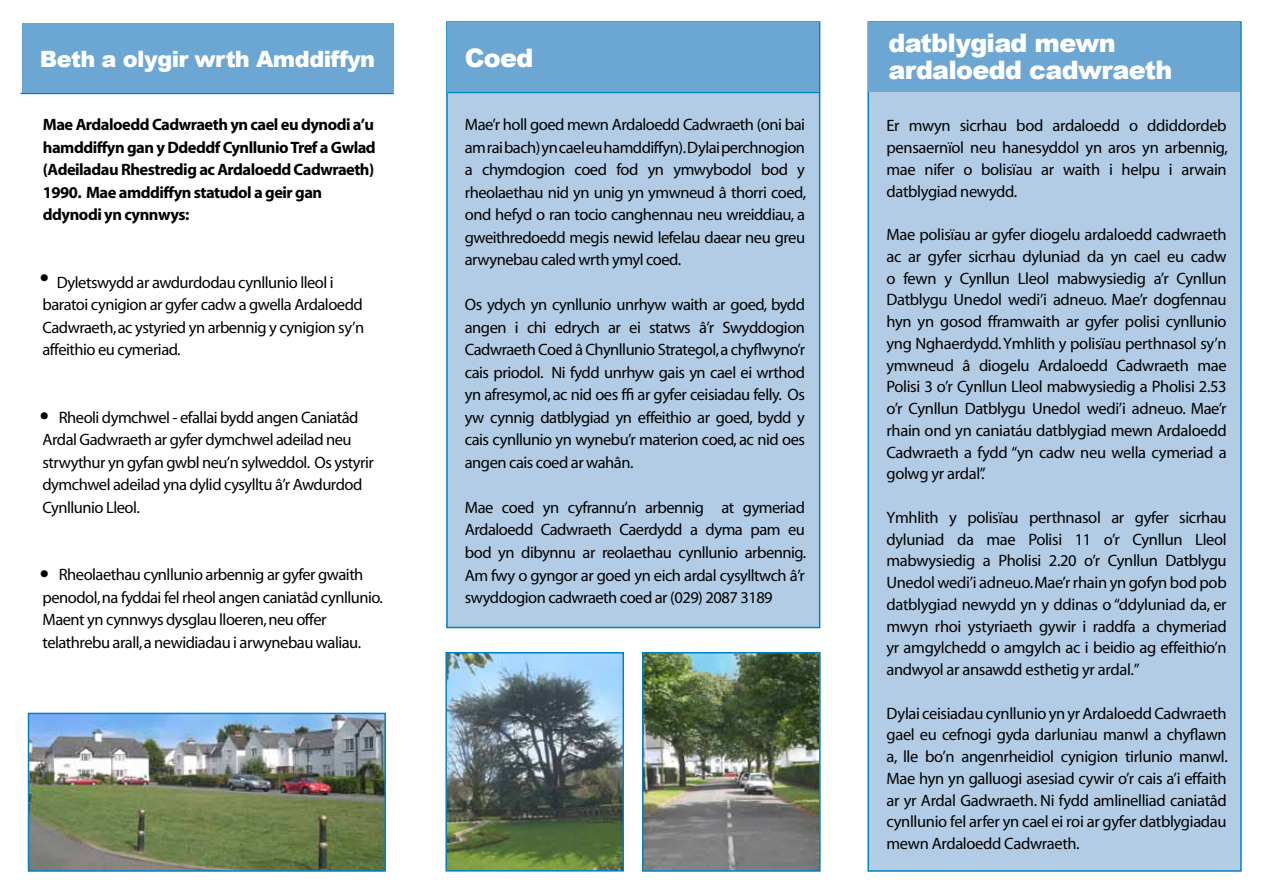
<style>
.page{position:relative;width:1263px;height:893px;background:#fff}
.page>*{position:absolute;margin:0;border:0;box-sizing:border-box;transform-origin:0 0}
.t1{font:900 25.5px/27px "Arial";letter-spacing:-.03em;color:#fff}
.t2{font:900 22.5px "Arial";letter-spacing:-.03em;color:#fff}
.t3{font:16.5px/21.8px "Myriad";letter-spacing:-.03em;color:#000;text-align:justify}
.t4{font:700 16.5px "Myriad";letter-spacing:-.03em;color:#000}
.s1{font-weight:700;font-size:27px}
</style>
<div class="page">
<div style="left:446px;top:21px;width:374px;height:607px;background:#b2cce6;border:2px solid #0081be"></div>
<div style="left:867px;top:21px;width:375px;height:851px;background:#b2cce6;border:2px solid #0081be"></div>
<hr style="left:448px;top:92px;width:372px;height:1px;background:#0081be">
<hr style="left:21px;top:93px;width:373px;height:1px;background:#0081be">
<div style="left:22px;top:23px;width:371px;height:70px;background:#6ca6d3"></div>
<div style="left:447px;top:23px;width:372px;height:69px;background:#6ca6d3"></div>
<div style="left:869px;top:23px;width:371px;height:69px;background:#6ca6d3"></div>
<img style="left:31px;top:716px;width:352px;height:153px">
<div style="left:28px;top:713px;width:358px;height:159px;border:2px solid #0081be"></div>
<img style="left:645px;top:655px;width:173px;height:214px">
<div style="left:642px;top:652px;width:179px;height:220px;border:2px solid #0081be"></div>
<img style="left:448px;top:655px;width:173px;height:214px">
<div style="left:445px;top:652px;width:179px;height:220px;border:2px solid #0081be"></div>
<p class="t2" style="left:40px;top:43px;width:337px">Beth a olygir wrth Amddiffyn</p>
<p class="t1" style="left:465px;top:43px;width:70px">Coed</p>
<h4 class="t4" style="left:43px;top:116px;width:333px">Mae Ardaloedd Cadwraeth yn cael eu dynodi a’u</h4>
<p class="t4" style="left:43px;top:138px;width:334px">hamddiffyn gan y Ddeddf Cynllunio Tref a Gwlad</p>
<p class="t4" style="left:43px;top:161px;width:333px">(Adeiladau Rhestredig ac Ardaloedd Cadwraeth)</p>
<p class="t4" style="left:43px;top:183px;width:281px">1990. Mae amddiffyn statudol a geir gan</p>
<h4 class="t4" style="left:43px;top:206px;width:148px">ddynodi yn cynnwys:</h4>
<p class="t3" style="left:40px;top:271px;width:326px;line-height:22.5px;text-align:left"><span class="s1">•</span> Dyletswydd ar awdurdodau cynllunio lleol i baratoi cynigion ar gyfer cadw a gwella Ardaloedd Cadwraeth, ac ystyried yn arbennig y cynigion sy’n affeithio eu cymeriad.</p>
<p class="t3" style="left:40px;top:407px;width:320px"><span class="s1">•</span>• Rheoli dymchwel - efallai bydd angen Caniatâd</p>
<p class="t3" style="left:43px;top:429px;width:333px;line-height:22.5px;text-align:left">Ardal Gadwraeth ar gyfer dymchwel adeilad neu strwythur yn gyfan gwbl neu’n sylweddol. Os ystyrir dymchwel adeilad yna dylid cysylltu â’r Awdurdod Cynllunio Lleol.</p>
<p class="t3" style="left:40px;top:564px;width:325px"><span class="s1">•</span>• Rheolaethau cynllunio arbennig ar gyfer gwaith</p>
<p class="t3" style="left:43px;top:587px;width:342px;line-height:22.5px;text-align:left">penodol, na fyddai fel rheol angen caniatâd cynllunio.<br>Maent yn cynnwys dysglau lloeren, neu offer telathrebu arall, a newidiadau i arwynebau waliau.</p>
<p class="t3" style="left:465px;top:114px;width:343px;line-height:22.5px">Mae’r holl goed mewn Ardaloedd Cadwraeth (oni bai am rai bach) yn cael eu hamddiffyn). Dylai perchnogion a chymdogion coed fod yn ymwybodol bod y rheolaethau nid yn unig yn ymwneud â thorri coed, ond hefyd o ran tocio canghennau neu wreiddiau, a gweithredoedd megis newid lefelau daear neu greu arwynebau caled wrth ymyl coed.</p>
<p class="t3" style="left:465px;top:294px;width:342px;line-height:22.5px">Os ydych yn cynllunio unrhyw waith ar goed, bydd angen i chi edrych ar ei statws â’r Swyddogion Cadwraeth Coed â Chynllunio Strategol, a chyfwyno’r cais priodol. Ni fydd unrhyw gais yn cael ei wrthod yn afresymol, ac nid oes ff ar gyfer ceisiadau felly. Os yw cynnig datblygiad yn effeithio ar goed, bydd y cais cynllunio yn wynebu’r materion coed, ac nid oes angen cais coed ar wahân.</p>
<p class="t3" style="left:465px;top:497px;width:343px;line-height:22.5px">Mae coed yn cyfrannu’n arbennig at gymeriad Ardaloedd Cadwraeth Caerdydd a dyma pam eu bod yn dibynnu ar reolaethau cynllunio arbennig.<br>Am fwy o gyngor ar goed yn eich ardal cysylltwch â’r swyddogion cadwraeth coed ar (029) 2087 3189</p>
<p class="t1" style="left:888px;top:28px;width:285px">datblygiad mewn ardaloedd cadwraeth</p>
<p class="t3" style="left:886px;top:116px;width:343px">Er mwyn sicrhau bod ardaloedd o ddiddordeb pensaernïol neu hanesyddol yn aros yn arbennig, mae nifer o bolisïau ar waith i helpu i arwain datblygiad newydd.</p>
<p class="t3" style="left:886px;top:224px;width:342px">Mae polisïau ar gyfer diogelu ardaloedd cadwraeth ac ar gyfer sicrhau dyluniad da yn cael eu cadw</p>
<p class="t3" style="left:886px;top:268px;width:342px">o fewn y Cynllun Lleol mabwysiedig a’r Cynllun Datblygu Unedol wedi’i adneuo. Mae’r dogfennau hyn yn gosod fframwaith ar gyfer polisi cynllunio yng Nghaerdydd.Ymhlith y polisïau perthnasol sy’n ymwneud â diogelu Ardaloedd Cadwraeth mae Polisi 3 o’r Cynllun Lleol mabwysiedig a Pholisi 2.53 o’r Cynllun Datblygu Unedol wedi’i adneuo. Mae’r rhain ond yn caniatáu datblygiad mewn Ardaloedd Cadwraeth a fydd “yn cadw neu wella cymeriad a golwg yr ardal”.</p>
<p class="t3" style="left:886px;top:507px;width:342px">Ymhlith y polisïau perthnasol ar gyfer sicrhau dyluniad da mae Polisi 11 o’r Cynllun Lleol mabwysiedig a Pholisi 2.20 o’r Cynllun Datblygu Unedol wedi’i adneuo. Mae’r rhain yn gofyn bod pob datblygiad newydd yn y ddinas o “ddyluniad da, er mwyn rhoi ystyriaeth gywir i raddfa a chymeriad yr amgylchedd o amgylch ac i beidio ag effeithio’n andwyol ar ansawdd esthetig yr ardal.”</p>
<p class="t3" style="left:886px;top:703px;width:343px">Dylai ceisiadau cynllunio yn yr Ardaloedd Cadwraeth gael eu cefnogi gyda darluniau manwl a chyfawn a, lle bo’n angenrheidiol cynigion tirlunio manwl.<br>Mae hyn yn galluogi asesiad cywir o’r cais a’i effaith ar yr Ardal Gadwraeth. Ni fydd amlinelliad caniatâd cynllunio fel arfer yn cael ei roi ar gyfer datblygiadau mewn Ardaloedd Cadwraeth.</p>
</div>
